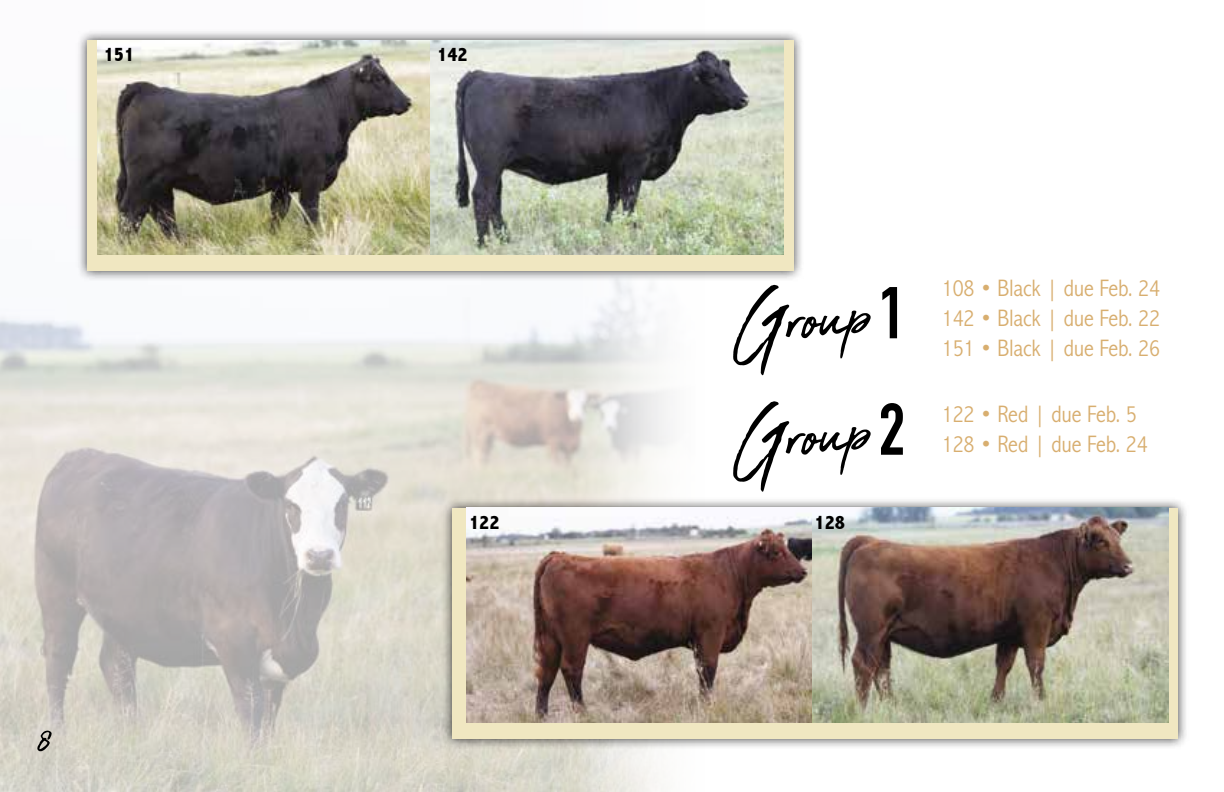
<style>
.page{position:relative;width:1224px;height:792px;background:#fff}
.page>*{position:absolute;margin:0;border:0;box-sizing:border-box;transform-origin:0 0}
.t1{font:97.2px "Abuget";color:#000}
.t2{font:700 72px "DIN Condensed";color:#000}
.t3{font:54px "Abuget";color:#000}
.t4{font:300 condensed 24px/30px "Abadi MT Std";color:#d8ae6f;text-align:justify}
.t5{font:800 condensed 20px "Abadi";color:#000}
</style>
<div class="page">
<img style="left:0;top:282px;width:670px;height:510px">
<div style="left:76px;top:29px;width:728px;height:253px;background:#000;opacity:.75"></div>
<div style="left:87px;top:40px;width:706px;height:231px;background:#f0e7c1"></div>
<img style="left:98px;top:40px;width:333px;height:215px">
<img style="left:431px;top:40px;width:352px;height:215px">
<div style="left:441px;top:497px;width:748px;height:253px;background:#000;opacity:.75"></div>
<div style="left:452px;top:508px;width:726px;height:231px;background:#f0e7c1"></div>
<img style="left:467px;top:508px;width:345px;height:214px">
<img style="left:812px;top:508px;width:356px;height:214px">
<p class="t5" style="left:104px;top:43px;width:32px">151</p>
<h3 class="t3" style="left:37px;top:708px;width:15px">8</h3>
<p class="t5" style="left:437px;top:43px;width:32px">142</p>
<h1 class="t1" style="left:727px;top:271px;width:142px;rotate:-5deg">Group</h1>
<h2 class="t2" style="left:879px;top:265px;width:28px">1</h2>
<p class="t4" style="left:942px;top:274px;width:220px">108 • Black | due Feb. 24<br>142 • Black | due Feb. 22<br>151 • Black | due Feb. 26</p>
<h1 class="t1" style="left:727px;top:387px;width:142px;rotate:-5deg">Group</h1>
<h2 class="t2" style="left:879px;top:381px;width:28px">2</h2>
<p class="t4" style="left:942px;top:400px;width:208px">122 • Red | due Feb. 5<br>128 • Red | due Feb. 24</p>
<p class="t5" style="left:469px;top:511px;width:32px">122</p>
<p class="t5" style="left:815px;top:511px;width:32px">128</p>
</div>
